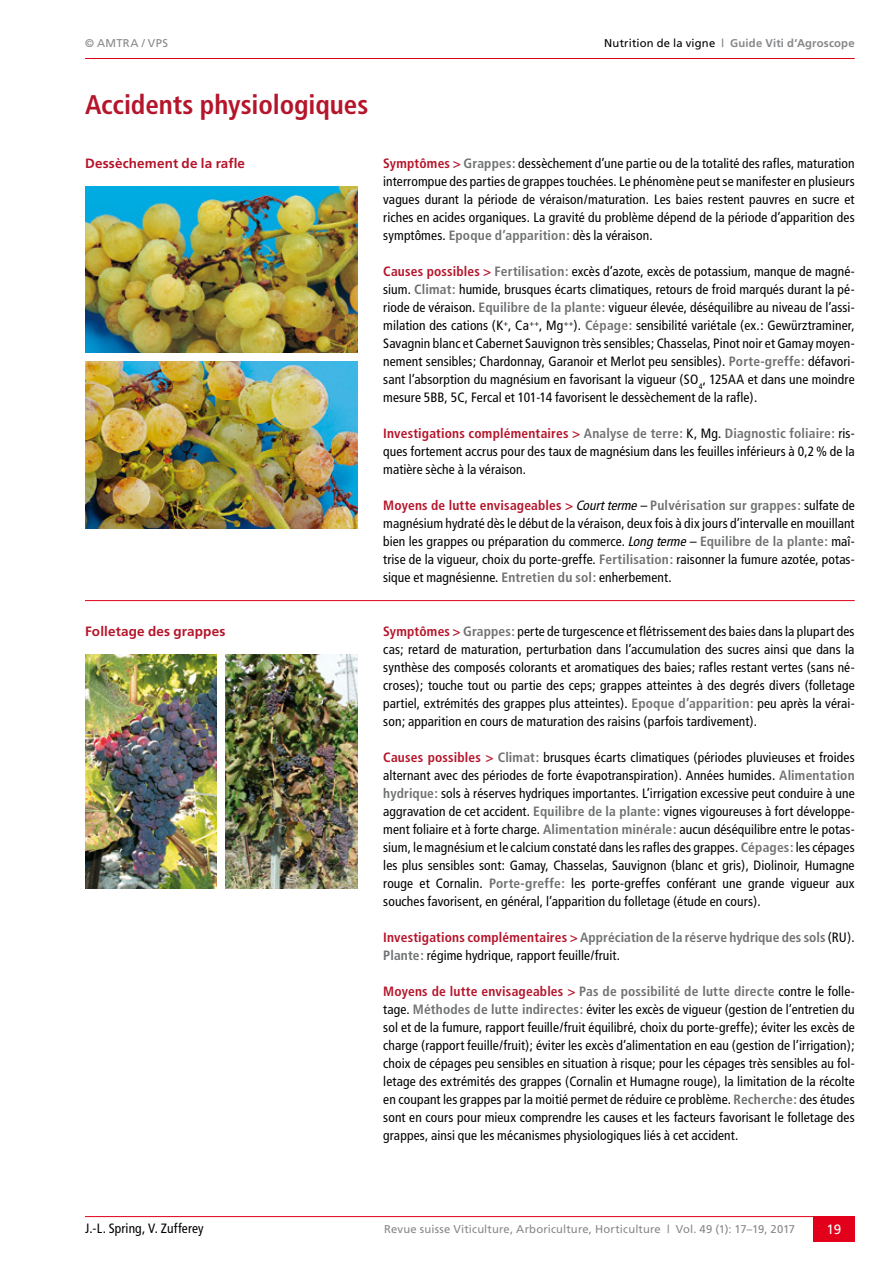
<style>
.page{position:relative;width:893px;height:1263px;background:#fff}
.page>*{position:absolute;margin:0;border:0;box-sizing:border-box;transform-origin:0 0}
.t1{font:700 condensed 27px "Frutiger";color:#b5152b}
.t2{font:condensed 13.5px/18px "Frutiger";letter-spacing:.01em;color:#000;text-align:justify}
.t3{font:700 condensed 13.5px/18px "Frutiger";letter-spacing:.01em;color:#707172}
.t4{font:700 13.5px "Frutiger";letter-spacing:.01em;color:#b5152b}
.t5{font:13.5px "Frutiger";color:#fff}
.t6{font:11.25px "Frutiger";letter-spacing:.015em;color:#87888a}
.t7{font:700 11.25px "Frutiger";letter-spacing:.015em;color:#87888a}
.s1{font-weight:400;color:#000}
.s2{font-weight:700;color:#b5152b}
.s3{font-weight:700;color:#707172}
.s4{font-style:italic}
.s5{color:#b5152b}
</style>
<div class="page">
<hr style="left:85px;top:58px;width:770px;height:1px;background:#e2001a">
<hr style="left:85px;top:1216px;width:770px;height:1px;background:#e2001a">
<div style="left:813px;top:1216px;width:42px;height:26px;background:#e2001a"></div>
<hr style="left:85px;top:600px;width:770px;height:1px;background:#e2001a">
<img style="left:85px;top:186px;width:273px;height:167px">
<img style="left:85px;top:654px;width:132px;height:234px">
<img style="left:226px;top:654px;width:132px;height:234px">
<img style="left:85px;top:361px;width:273px;height:167px">
<p class="t6" style="left:85px;top:37px;width:84px">© AMTRA / VPS</p>
<p class="t7" style="left:604px;top:37px;width:252px"><span class="s1">Nutrition de la vigne</span> | Guide Viti d’Agroscope</p>
<h1 class="t1" style="left:85px;top:89px;width:285px">Accidents physiologiques</h1>
<p class="t4" style="left:85px;top:155px;width:162px">Dessèchement de la rafle</p>
<p class="t2" style="left:383px;top:155px;width:473px"><span class="s2">Symptômes &gt;</span> <span class="s3">Grappes:</span> dessèchement d’une partie ou de la totalité des rafles, maturation interrompue des parties de grappes touchées. Le phénomène peut se manifester en plusieurs vagues durant la période de véraison/maturation. Les baies restent pauvres en sucre et riches en acides organiques. La gravité du problème dépend de la période d’apparition des symptômes. <span class="s3">Epoque d’apparition:</span> dès la véraison.</p>
<p class="t2" style="left:383px;top:263px;width:473px"><span class="s2">Causes possibles &gt;</span> <span class="s3">Fertilisation:</span> excès d’azote, excès de potassium, manque de magné&shy;sium. <span class="s3">Climat:</span> humide, brusques écarts climatiques, retours de froid marqués durant la pé&shy;riode de véraison. <span class="s3">Equilibre de la plante:</span> vigueur élevée, déséquilibre au niveau de l’assi&shy;milation des cations (K<sup>+</sup>, Ca<sup>++</sup>, Mg<sup>++</sup>). <span class="s3">Cépage:</span> sensibilité variétale (ex.: Gewürztraminer, Savagnin blanc et Cabernet Sauvignon très sensibles; Chasselas, Pinot noir et Gamay moyen&shy;nement sensibles; Chardonnay, Garanoir et Merlot peu sensibles). <span class="s3">Porte-greffe:</span> défavori&shy;sant l’absorption du magnésium en favorisant la vigueur (SO<sub>4</sub>, 125AA et dans une moindre mesure 5BB, 5C, Fercal et 101-14 favorisent le dessèchement de la rafle).</p>
<p class="t2" style="left:383px;top:425px;width:473px"><span class="s2">Investigations complémentaires &gt;</span> <span class="s3">Analyse de terre:</span> K, Mg. <span class="s3">Diagnostic foliaire:</span> ris&shy;ques fortement accrus pour des taux de magnésium dans les feuilles inférieurs à 0,2% de la matière sèche à la véraison.</p>
<p class="t2" style="left:383px;top:497px;width:473px"><span class="s2">Moyens de lutte envisageables &gt;</span> <span class="s4">Court terme –</span> <span class="s3">Pulvérisation sur grappes:</span> sulfate de magnésium hydraté dès le début de la véraison, deux fois à dix jours d’intervalle en mouillant bien les grappes ou préparation du commerce. <span class="s4">Long terme –</span> <span class="s3">Equilibre de la plante:</span> maî&shy;trise de la vigueur, choix du porte-greffe. <span class="s3">Fertilisation:</span> raisonner la fumure azotée, potas&shy;sique et magnésienne. <span class="s3">Entretien du sol:</span> enherbement.</p>
<p class="t4" style="left:85px;top:624px;width:142px">Folletage des grappes</p>
<p class="t2" style="left:383px;top:623px;width:473px"><span class="s2">Symptômes &gt;</span> <span class="s3">Grappes:</span> perte de turgescence et flétrissement des baies dans la plupart des cas; retard de maturation, perturbation dans l’accumulation des sucres ainsi que dans la synthèse des composés colorants et aromatiques des baies; rafles restant vertes (sans né&shy;croses); touche tout ou partie des ceps; grappes atteintes à des degrés divers (folletage partiel, extrémités des grappes plus atteintes). <span class="s3">Epoque d’apparition:</span> peu après la vérai&shy;son; apparition en cours de maturation des raisins (parfois tardivement).</p>
<p class="t2" style="left:383px;top:749px;width:473px"><span class="s2">Causes possibles &gt;</span> <span class="s3">Climat:</span> brusques écarts climatiques (périodes pluvieuses et froides alternant avec des périodes de forte évapotranspiration). Années humides. <span class="s3">Alimentation hydrique:</span> sols à réserves hydriques importantes. L’irrigation excessive peut conduire à une aggravation de cet accident. <span class="s3">Equilibre de la plante:</span> vignes vigoureuses à fort développe&shy;ment foliaire et à forte charge. <span class="s3">Alimentation minérale:</span> aucun déséquilibre entre le potas&shy;sium, le magnésium et le calcium constaté dans les rafles des grappes. <span class="s3">Cépages:</span> les cépages les plus sensibles sont: Gamay, Chasselas, Sauvignon (blanc et gris), Diolinoir, Humagne rouge et Cornalin. <span class="s3">Porte-greffe:</span> les porte-greffes conférant une grande vigueur aux souches favorisent, en général, l’apparition du folletage (étude en cours).</p>
<p class="t3" style="left:383px;top:928px;width:473px"><span class="s5">Investigations complémentaires &gt;</span> Appréciation de la réserve hydrique des sols <span class="s1">(RU).<br></span>Plante: <span class="s1">régime hydrique, rapport feuille/fruit.</span></p>
<p class="t2" style="left:383px;top:982px;width:473px"><span class="s2">Moyens de lutte envisageables &gt;</span> <span class="s3">Pas de possibilité de lutte directe</span> contre le folle&shy;tage. <span class="s3">Méthodes de lutte indirectes:</span> éviter les excès de vigueur (gestion de l’entretien du sol et de la fumure, rapport feuille/fruit équilibré, choix du porte-greffe); éviter les excès de charge (rapport feuille/fruit); éviter les excès d’alimentation en eau (gestion de l’irrigation); choix de cépages peu sensibles en situation à risque; pour les cépages très sensibles au fol&shy;letage des extrémités des grappes (Cornalin et Humagne rouge), la limitation de la récolte en coupant les grappes par la moitié permet de réduire ce problème. <span class="s3">Recherche:</span> des études sont en cours pour mieux comprendre les causes et les facteurs favorisant le folletage des grappes, ainsi que les mécanismes physiologiques liés à cet accident.</p>
<p class="t2" style="left:85px;top:1219px;width:120px">J.-L. Spring, V. Zufferey</p>
<p class="t6" style="left:384px;top:1223px;width:412px">Revue suisse Viticulture, Arboriculture, Horticulture | Vol. 49 (1): 17–19, 2017</p>
<p class="t5" style="left:826px;top:1221px;width:17px">19</p>
</div>
